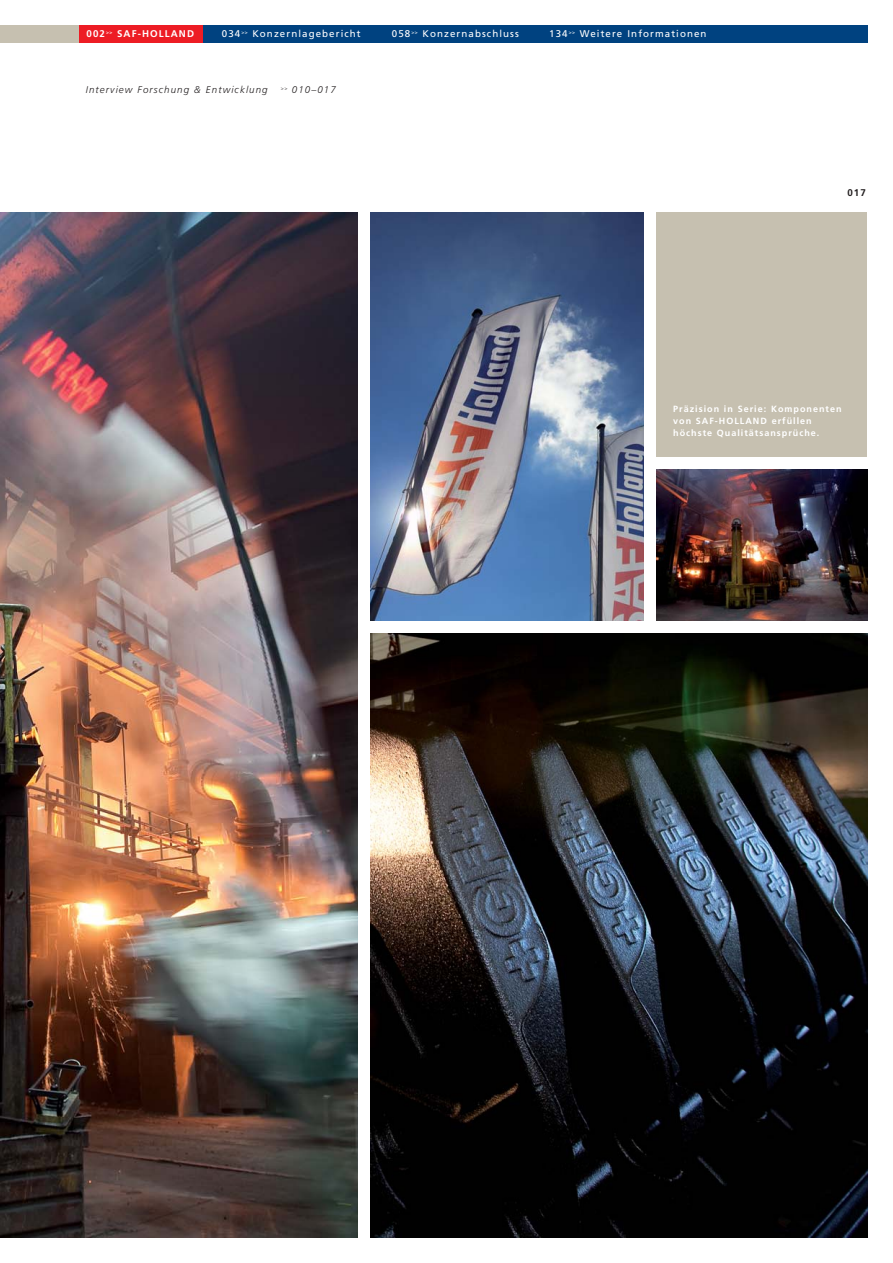
<style>
.page{position:relative;width:893px;height:1263px;background:#fff}
.page>*{position:absolute;margin:0;border:0;box-sizing:border-box;transform-origin:0 0}
.t1{font:9.75px "Frutiger";letter-spacing:.11em;color:#fff}
.t2{font:italic 300 9.75px "Frutiger";letter-spacing:.11em;color:#231f20}
.t3{font:700 9.75px "Frutiger";letter-spacing:.11em;color:#fff}
.t4{font:700 9.75px "Frutiger";color:#231f20}
.t5{font:700 9px/12px "Frutiger";letter-spacing:.11em;color:#fff}
</style>
<div class="page">
<img style="left:0;top:213px;width:358px;height:1024px">
<img style="left:371px;top:634px;width:496px;height:603px">
<img style="left:656px;top:470px;width:211px;height:151px">
<img style="left:371px;top:213px;width:273px;height:408px">
<div style="left:656px;top:213px;width:211px;height:244px;background:#c6c0b0"></div>
<div style="left:0;top:26px;width:79px;height:17px;background:#c6c0b0"></div>
<div style="left:203px;top:26px;width:664px;height:17px;background:#004280"></div>
<div style="left:79px;top:26px;width:124px;height:17px;background:#ed1c24"></div>
<p class="t3" style="left:87px;top:30px;width:109px">002 <sup>&gt;&gt;</sup> SAF-HOLLAND</p>
<p class="t1" style="left:222px;top:30px;width:140px">034 <sup>&gt;&gt;</sup> Konzernlagebericht</p>
<p class="t1" style="left:392px;top:30px;width:128px">058<sup>&gt;&gt;</sup> Konzernabschluss</p>
<p class="t1" style="left:549px;top:30px;width:159px">134<sup>&gt;&gt;</sup> Weitere Informationen</p>
<p class="t2" style="left:86px;top:86px;width:183px">Interview Forschung &amp; Entwicklung</p>
<p class="t2" style="left:281px;top:86px;width:56px"><sup>&gt;&gt;</sup> 010–017</p>
<p class="t4" style="left:847px;top:189px;width:20px">017</p>
<p class="t5" style="left:673px;top:404px;width:170px">Präzision in Serie: Komponenten von SAF-HOLLAND erfüllen höchste Qualitätsansprüche.</p>
</div>
